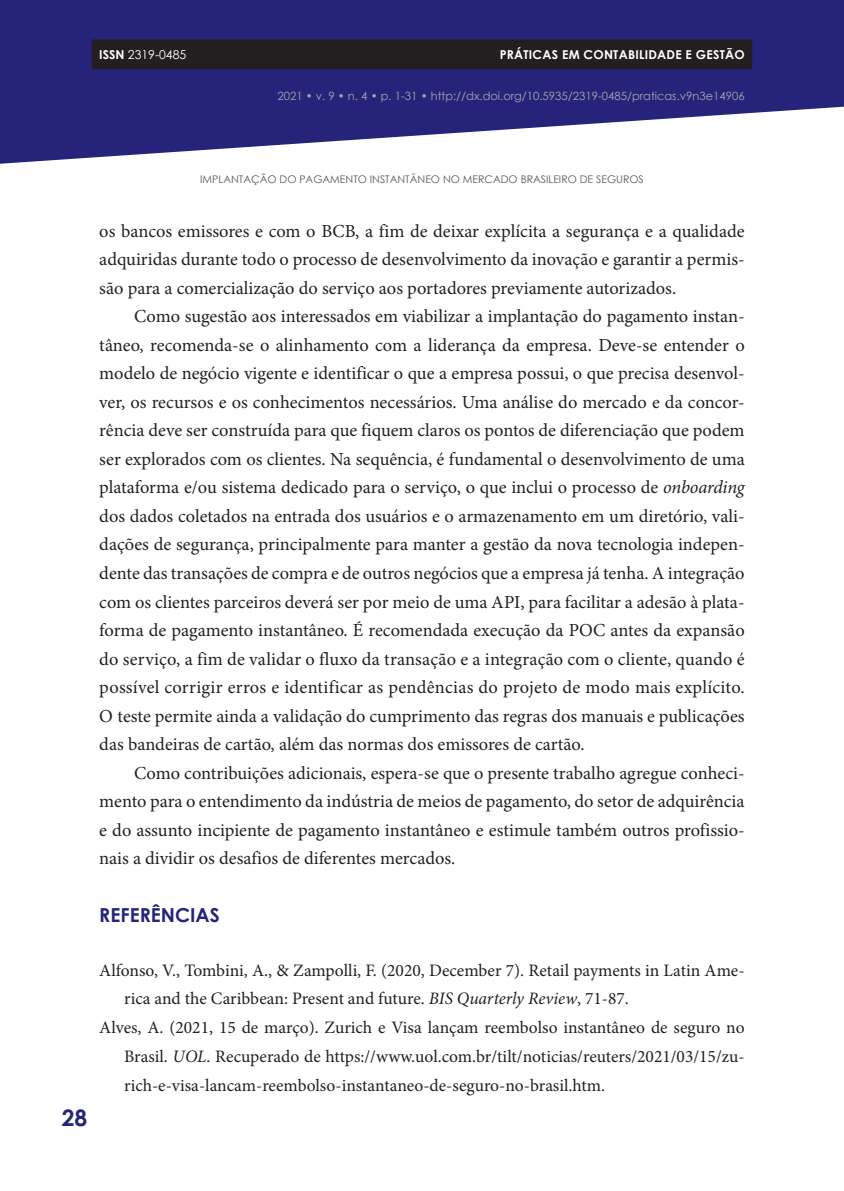
<style>
.page{position:relative;width:844px;height:1191px;background:#fff}
.page>*{position:absolute;margin:0;border:0;box-sizing:border-box;transform-origin:0 0}
.t1{font:700 22.75px "Century Gothic";color:#26237b}
.t2{font:700 19.25px "Century Gothic";color:#26237b}
.t3{font:18.38px/28.5px "Minion Pro";color:#231f20;text-align:justify}
.t4{font:17.5px "Minion Pro";color:#231f20}
.t5{font:700 12.25px "Century Gothic";letter-spacing:.02em;color:#fff}
.t6{font:12.25px "Century Gothic";color:#fff}
.t7{font:11.38px "Century Gothic";color:#a8a9ad}
.t8{font:10.5px "Century Gothic";color:#57585a}
.s1{font-weight:700}
.s2{font-style:italic}
</style>
<div class="page">
<svg style="left:0;top:0;width:843px;height:164px;fill:#26237b"></svg>
<div style="left:92px;top:39px;width:660px;height:30px;background:#231f20"></div>
<p class="t6" style="left:99px;top:46px;width:88px"><span class="s1">ISSN</span> 2319-0485</p>
<p class="t5" style="left:499px;top:45px;width:246px">PRÁTICAS EM CONTABILIDADE E GESTÃO</p>
<p class="t7" style="left:277px;top:88px;width:468px">2021 • v. 9 • n. 4 • p. 1-31 • http://dx.doi.org/10.5935/2319-0485/praticas.v9n3e14906</p>
<p class="t8" style="left:200px;top:172px;width:445px">IMPLANTAÇÃO DO PAGAMENTO INSTANTÂNEO NO MERCADO BRASILEIRO DE SEGUROS</p>
<p class="t3" style="left:99px;top:217px;width:646px">os bancos emissores e com o BCB, a fim de deixar explícita a segurança e a qualidade adquiridas durante todo o processo de desenvolvimento da inovação e garantir a permis&shy;são para a comercialização do serviço aos portadores previamente autorizados.</p>
<p class="t3" style="left:99px;top:302px;width:646px;text-indent:35px">Como sugestão aos interessados em viabilizar a implantação do pagamento instan&shy;tâneo, recomenda-se o alinhamento com a liderança da empresa. Deve-se entender o modelo de negócio vigente e identificar o que a empresa possui, o que precisa desenvol&shy;ver, os recursos e os conhecimentos necessários. Uma análise do mercado e da concor&shy;rência deve ser construída para que fiquem claros os pontos de diferenciação que podem ser explorados com os clientes. Na sequência, é fundamental o desenvolvimento de uma plataforma e/ou sistema dedicado para o serviço, o que inclui o processo de <span class="s2">onboarding </span>dos dados coletados na entrada dos usuários e o armazenamento em um diretório, vali&shy;dações de segurança, principalmente para manter a gestão da nova tecnologia indepen&shy;dente das transações de compra e de outros negócios que a empresa já tenha. A integração com os clientes parceiros deverá ser por meio de uma API, para facilitar a adesão à plata&shy;forma de pagamento instantâneo. É recomendada execução da POC antes da expansão do serviço, a fim de validar o fluxo da transação e a integração com o cliente, quando é possível corrigir erros e identificar as pendências do projeto de modo mais explícito.<br>O teste permite ainda a validação do cumprimento das regras dos manuais e publicações das bandeiras de cartão, além das normas dos emissores de cartão.</p>
<p class="t3" style="left:99px;top:758px;width:646px;text-indent:35px">Como contribuições adicionais, espera-se que o presente trabalho agregue conheci&shy;mento para o entendimento da indústria de meios de pagamento, do setor de adquirência e do assunto incipiente de pagamento instantâneo e estimule também outros profissio&shy;nais a dividir os desafios de diferentes mercados.</p>
<p class="t2" style="left:99px;top:900px;width:122px">REFERÊNCIAS</p>
<p class="t1" style="left:62px;top:1100px;width:27px">28</p>
<p class="t4" style="left:99px;top:958px;width:646px">Alfonso, V., Tombini, A., &amp; Zampolli, F. (2020, December 7). Retail payments in Latin Ame-</p>
<p class="t4" style="left:124px;top:987px;width:506px">rica and the Caribbean: Present and future. <span class="s2">BIS Quarterly Review</span>, 71-87.</p>
<p class="t4" style="left:99px;top:1016px;width:646px">Alves, A. (2021, 15 de março). Zurich e Visa lançam reembolso instantâneo de seguro no</p>
<p class="t4" style="left:124px;top:1045px;width:622px">Brasil. <span class="s2">UOL</span>. Recuperado de https://www.uol.com.br/tilt/noticias/reuters/2021/03/15/zu-</p>
<p class="t4" style="left:124px;top:1073px;width:482px">rich-e-visa-lancam-reembolso-instantaneo-de-seguro-no-brasil.htm.</p>
</div>
